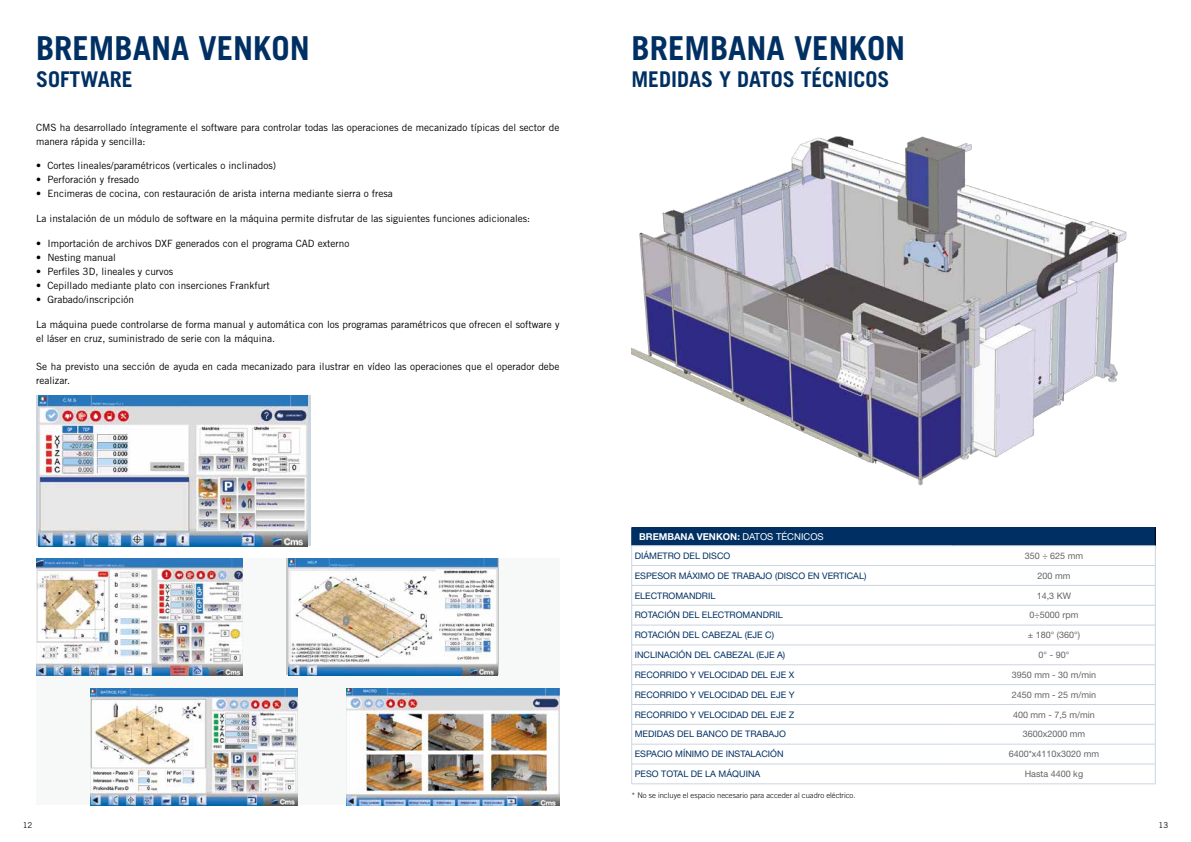
<style>
.page{position:relative;width:1191px;height:842px;background:#fff}
.page>*{position:absolute;margin:0;border:0;box-sizing:border-box;transform-origin:0 0}
.t1{font:700 33px "Trade Gothic LT Std";color:#003063}
.t2{font:700 21.7px "Trade Gothic LT Std";color:#003063}
.t3{font:10px/14px "Trade Gothic LT Std";color:#000}
.t4{font:700 9.5px "Helvetica Neue LT Std";color:#fff}
.t5{font:9px "Helvetica Neue LT Std";color:#003063}
.t6{font:9px "Helvetica Neue LT Std";color:#646363}
.t7{font:8px "Trade Gothic LT Std";color:#000}
.t8{font:300 7.6px "Trade Gothic LT Std";color:#000}
.s1{font-weight:400}
</style>
<div class="page">
<div style="left:36px;top:558px;width:523px;height:247px;background:#f7f9f9"></div>
<svg style="left:36px;top:395px;width:274px;height:151px"></svg>
<img style="left:39px;top:395px;width:268px;height:151px">
<img style="left:346px;top:688px;width:213px;height:117px">
<img style="left:288px;top:558px;width:209px;height:117px">
<img style="left:91px;top:688px;width:207px;height:117px">
<img style="left:36px;top:558px;width:207px;height:117px">
<div style="left:631px;top:527px;width:524px;height:19px;background:#003063"></div>
<svg style="left:632px;top:546px;width:320px;height:238px"></svg>
<hr style="left:631px;top:545px;width:321px;height:1px;background:#cbd5df">
<hr style="left:952px;top:545px;width:203px;height:1px;background:#cbd5df">
<hr style="left:631px;top:784px;width:321px;height:1px;background:#cbd5df">
<hr style="left:952px;top:784px;width:203px;height:1px;background:#cbd5df">
<hr style="left:631px;top:565px;width:321px;height:1px;background:#cbd5df">
<hr style="left:952px;top:565px;width:203px;height:1px;background:#cbd5df">
<hr style="left:631px;top:585px;width:321px;height:1px;background:#cbd5df">
<hr style="left:952px;top:585px;width:203px;height:1px;background:#cbd5df">
<hr style="left:631px;top:605px;width:321px;height:1px;background:#cbd5df">
<hr style="left:952px;top:605px;width:203px;height:1px;background:#cbd5df">
<hr style="left:631px;top:625px;width:321px;height:1px;background:#cbd5df">
<hr style="left:952px;top:625px;width:203px;height:1px;background:#cbd5df">
<hr style="left:631px;top:645px;width:321px;height:1px;background:#cbd5df">
<hr style="left:952px;top:645px;width:203px;height:1px;background:#cbd5df">
<hr style="left:631px;top:665px;width:321px;height:1px;background:#cbd5df">
<hr style="left:952px;top:665px;width:203px;height:1px;background:#cbd5df">
<hr style="left:631px;top:684px;width:321px;height:1px;background:#cbd5df">
<hr style="left:952px;top:684px;width:203px;height:1px;background:#cbd5df">
<hr style="left:631px;top:704px;width:321px;height:1px;background:#cbd5df">
<hr style="left:952px;top:704px;width:203px;height:1px;background:#cbd5df">
<hr style="left:631px;top:724px;width:321px;height:1px;background:#cbd5df">
<hr style="left:952px;top:724px;width:203px;height:1px;background:#cbd5df">
<hr style="left:631px;top:744px;width:321px;height:1px;background:#cbd5df">
<hr style="left:952px;top:744px;width:203px;height:1px;background:#cbd5df">
<hr style="left:631px;top:764px;width:321px;height:1px;background:#cbd5df">
<hr style="left:952px;top:764px;width:203px;height:1px;background:#cbd5df">
<svg style="left:631px;top:527px;width:1px;height:257px"></svg>
<svg style="left:1154px;top:527px;width:2px;height:257px"></svg>
<img style="left:631px;top:136px;width:496px;height:350px">
<h1 class="t1" style="left:36px;top:28px;width:275px">BREMBANA VENKON</h1>
<h1 class="t1" style="left:631px;top:28px;width:275px">BREMBANA VENKON</h1>
<h2 class="t2" style="left:36px;top:65px;width:98px">SOFTWARE</h2>
<h2 class="t2" style="left:631px;top:65px;width:259px">MEDIDAS Y DATOS TÉCNICOS</h2>
<p class="t3" style="left:36px;top:120px;width:525px">CMS ha desarrollado íntegramente el software para controlar todas las operaciones de mecanizado típicas del sector de manera rápida y sencilla:</p>
<p class="t3" style="left:36px;top:159px;width:242px">• Cortes lineales/paramétricos (verticales o inclinados)</p>
<p class="t3" style="left:36px;top:173px;width:104px">• Perforación y fresado</p>
<p class="t3" style="left:36px;top:187px;width:358px">• Encimeras de cocina, con restauración de arista interna mediante sierra o fresa</p>
<p class="t3" style="left:36px;top:211px;width:496px">La instalación de un módulo de software en la máquina permite disfrutar de las siguientes funciones adicionales:</p>
<p class="t3" style="left:36px;top:236px;width:315px">• Importación de archivos DXF generados con el programa CAD externo</p>
<p class="t3" style="left:36px;top:250px;width:81px">• Nesting manual</p>
<p class="t3" style="left:36px;top:264px;width:139px">• Perfiles 3D, lineales y curvos</p>
<p class="t3" style="left:36px;top:278px;width:235px">• Cepillado mediante plato con inserciones Frankfurt</p>
<p class="t3" style="left:36px;top:292px;width:100px">• Grabado/inscripción</p>
<p class="t3" style="left:36px;top:317px;width:525px">La máquina puede controlarse de forma manual y automática con los programas paramétricos que ofrecen el software y el láser en cruz, suministrado de serie con la máquina.</p>
<p class="t3" style="left:36px;top:359px;width:525px">Se ha previsto una sección de ayuda en cada mecanizado para ilustrar en vídeo las operaciones que el operador debe realizar.</p>
<p class="t4" style="left:639px;top:531px;width:186px">BREMBANA VENKON: <span class="s1">DATOS TÉCNICOS</span></p>
<p class="t5" style="left:635px;top:550px;width:97px">DIÁMETRO DEL DISCO</p>
<p class="t6" style="left:1024px;top:550px;width:60px">350 ÷ 625 mm</p>
<p class="t5" style="left:635px;top:570px;width:233px">ESPESOR MÁXIMO DE TRABAJO (DISCO EN VERTICAL)</p>
<p class="t6" style="left:1037px;top:570px;width:34px">200 mm</p>
<p class="t5" style="left:635px;top:590px;width:82px">ELECTROMANDRIL</p>
<p class="t6" style="left:1036px;top:590px;width:36px">14,3 KW</p>
<p class="t5" style="left:635px;top:610px;width:149px">ROTACIÓN DEL ELECTROMANDRIL</p>
<p class="t6" style="left:1029px;top:610px;width:50px">0÷5000 rpm</p>
<p class="t5" style="left:635px;top:630px;width:141px">ROTACIÓN DEL CABEZAL (EJE C)</p>
<p class="t6" style="left:1027px;top:630px;width:54px">± 180° (360°)</p>
<p class="t5" style="left:635px;top:649px;width:152px">INCLINACIÓN DEL CABEZAL (EJE A)</p>
<p class="t6" style="left:1038px;top:649px;width:32px">0° - 90°</p>
<p class="t5" style="left:635px;top:669px;width:161px">RECORRIDO Y VELOCIDAD DEL EJE X</p>
<p class="t6" style="left:1011px;top:669px;width:86px">3950 mm - 30 m/min</p>
<p class="t5" style="left:635px;top:689px;width:161px">RECORRIDO Y VELOCIDAD DEL EJE Y</p>
<p class="t6" style="left:1011px;top:689px;width:86px">2450 mm - 25 m/min</p>
<p class="t5" style="left:635px;top:709px;width:161px">RECORRIDO Y VELOCIDAD DEL EJE Z</p>
<p class="t6" style="left:1013px;top:709px;width:83px">400 mm - 7,5 m/min</p>
<p class="t5" style="left:635px;top:729px;width:153px">MEDIDAS DEL BANCO DE TRABAJO</p>
<p class="t6" style="left:1022px;top:729px;width:64px">3600x2000 mm</p>
<p class="t5" style="left:635px;top:749px;width:150px">ESPACIO MÍNIMO DE INSTALACIÓN</p>
<p class="t6" style="left:1008px;top:749px;width:92px">6400*x4110x3020 mm</p>
<p class="t5" style="left:635px;top:769px;width:127px">PESO TOTAL DE LA MÁQUINA</p>
<p class="t6" style="left:1024px;top:769px;width:60px">Hasta 4400 kg</p>
<p class="t8" style="left:631px;top:791px;width:225px">* No se incluye el espacio necesario para acceder al cuadro eléctrico.</p>
<p class="t7" style="left:23px;top:820px;width:11px">12</p>
<p class="t7" style="left:1158px;top:820px;width:11px">13</p>
</div>
